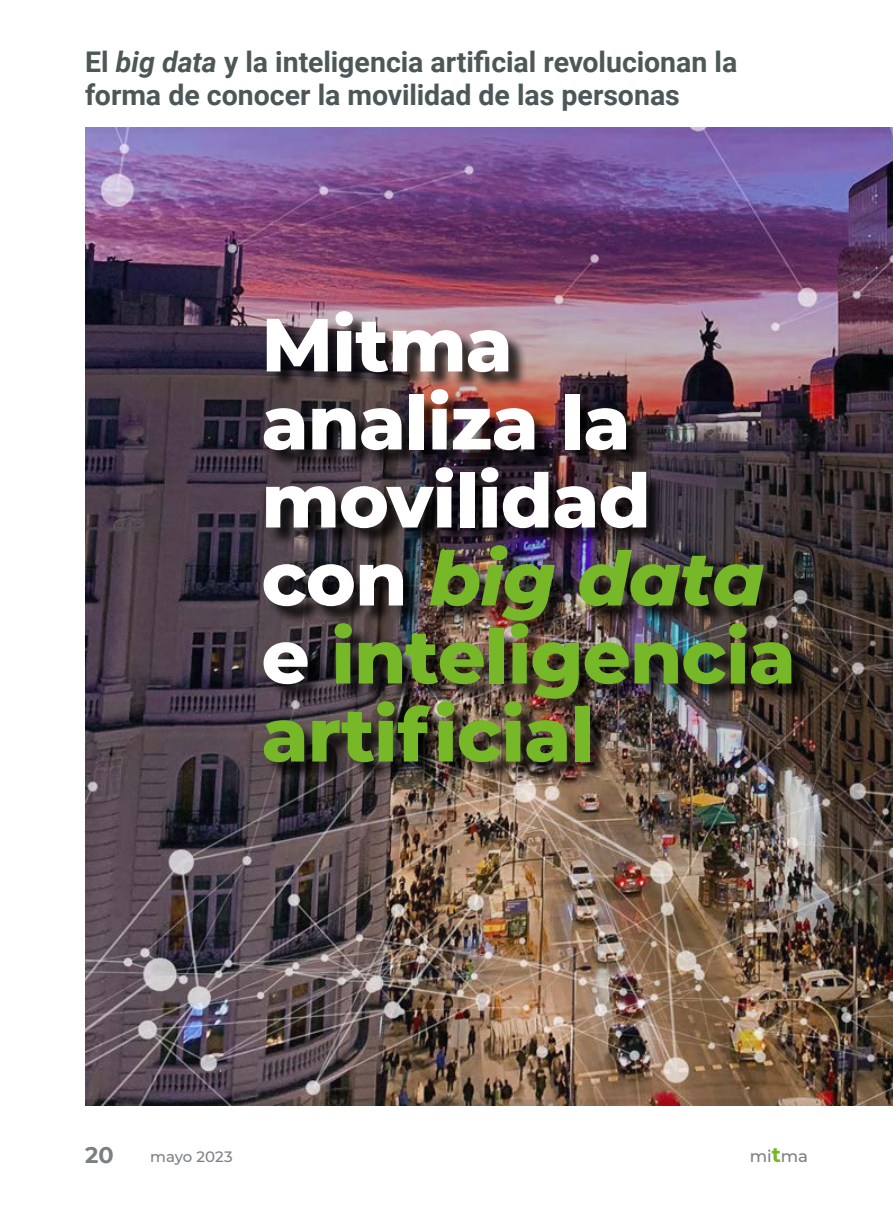
<style>
.page{position:relative;width:893px;height:1212px;background:#fff}
.page>*{position:absolute;margin:0;border:0;box-sizing:border-box;transform-origin:0 0}
.t1{font:800 75px/78px "Montserrat";letter-spacing:-.01em;color:#fff}
.t2{font:700 28.5px/33px "Roboto";color:#4d5758}
.t3{font:700 22.5px "Montserrat";color:#7a8081}
.t4{font:500 16.5px "Montserrat";color:#7a8081}
.t5{font:500 15px "Montserrat";letter-spacing:-.005em;color:#7a8081}
.s1{font-style:italic}
.s2{font-style:italic;color:#76b828}
.s3{color:#76b828}
.s4{font-weight:700;font-size:21px;color:#76b828}
</style>
<div class="page">
<img style="left:85px;top:128px;width:808px;height:977px">
<div style="left:266px;top:313px;width:544px;height:468px;background:#000;opacity:.75"></div>
<p class="t2" style="left:85px;top:45px;width:654px">El <span class="s1">big data</span> y la inteligencia artificial revolucionan la forma de conocer la movilidad de las personas</p>
<h1 class="t1" style="left:261px;top:302px;width:536px">Mitma analiza la movilidad con <span class="s2">big data </span>e <span class="s3">inteligencia artificial</span></h1>
<p class="t3" style="left:85px;top:1139px;width:30px">20</p>
<p class="t5" style="left:150px;top:1146px;width:84px">mayo 2023</p>
<p class="t4" style="left:750px;top:1144px;width:59px">mi<span class="s4">t</span>ma</p>
</div>
